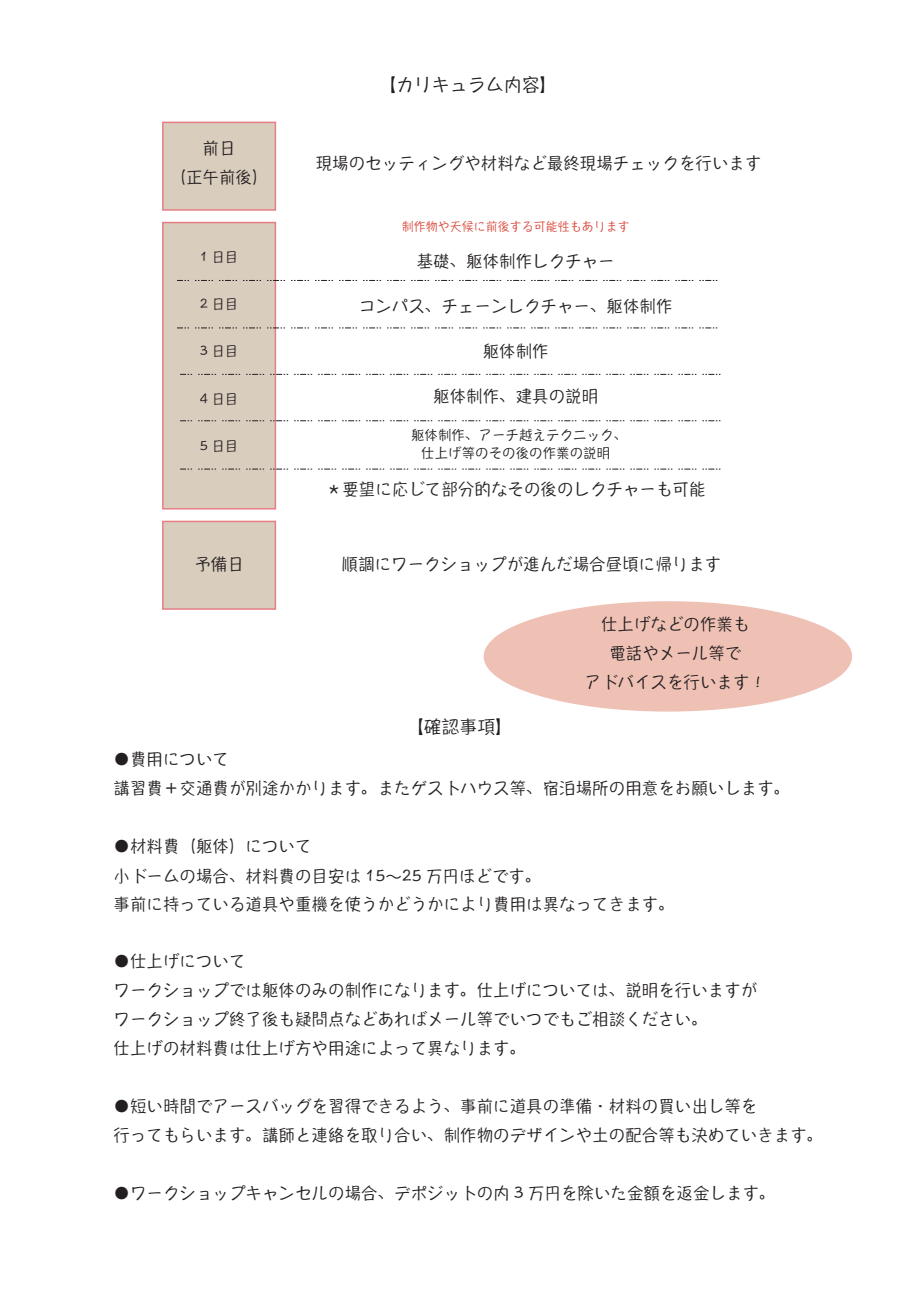
<style>
.page{position:relative;width:919px;height:1289px;background:#fff}
.page>*{position:absolute;margin:0;border:0;box-sizing:border-box;transform-origin:0 0}
.t1{font:18px "Hannotate SC W5";color:#231f20}
.t2{font:16.5px/28.8px "Hannotate SC W5";color:#231f20}
.t3{font:13.5px/18px "Hannotate SC W5";color:#231f20;text-align:center}
.t4{font:12px "Hannotate SC W5";color:#db4538}
.s1{font-family:"Hira Kaku Pro N W3"}
</style>
<div class="page">
<div style="left:483px;top:601px;width:369px;height:110px;background:#efc1b5;border-radius:50%"></div>
<div style="left:162px;top:122px;width:114px;height:89px;background:#d9cdbe;border:2px solid #e67e86"></div>
<div style="left:162px;top:222px;width:114px;height:287px;background:#d9cdbe;border:2px solid #e67e86"></div>
<svg style="left:177px;top:280px;width:541px;height:1px"></svg>
<div style="left:162px;top:520px;width:114px;height:89px;background:#d9cdbe;border:2px solid #e67e86"></div>
<svg style="left:177px;top:327px;width:541px;height:1px"></svg>
<svg style="left:180px;top:420px;width:540px;height:1px"></svg>
<svg style="left:180px;top:374px;width:540px;height:1px"></svg>
<svg style="left:180px;top:468px;width:540px;height:1px"></svg>
<p class="t2" style="left:169px;top:133px;width:100px;text-align:center">前日<br>（正午前後）</p>
<p class="t3" style="left:200px;top:247px;width:40px">1 日目</p>
<p class="t3" style="left:200px;top:294px;width:40px">2 日目</p>
<p class="t3" style="left:200px;top:342px;width:40px">3 日目</p>
<p class="t3" style="left:200px;top:389px;width:40px">4 日目</p>
<p class="t3" style="left:200px;top:436px;width:40px">5 日目</p>
<p class="t2" style="left:194px;top:549px;width:51px">予備日</p>
<p class="t1" style="left:378px;top:73px;width:181px">【カリキュラム内容】</p>
<p class="t2" style="left:316px;top:148px;width:447px">現場のセッティングや材料など最終現場チェックを行います</p>
<p class="t4" style="left:401px;top:218px;width:229px">制作物や天候に前後する可能性もあります</p>
<p class="t2" style="left:416px;top:246px;width:199px">基礎、躯体制作レクチャー</p>
<p class="t2" style="left:359px;top:291px;width:315px">コンパス、チェーンレクチャー、躯体制作</p>
<p class="t2" style="left:482px;top:336px;width:67px">躯体制作</p>
<p class="t2" style="left:433px;top:381px;width:166px">躯体制作、建具の説明</p>
<p class="t3" style="left:411px;top:426px;width:217px">躯体制作、アーチ越えテクニック、仕上げ等のその後の作業の説明</p>
<p class="t2" style="left:326px;top:474px;width:381px">＊要望に応じて部分的なその後のレクチャーも可能</p>
<p class="t2" style="left:341px;top:549px;width:381px">順調にワークショップが進んだ場合昼頃に帰ります</p>
<p class="t1" style="left:405px;top:715px;width:109px">【確認事項】</p>
<p class="t2" style="left:584px;top:608px;width:183px;text-align:center">仕上げなどの作業も<br>電話やメール等で<br>アドバイスを行います！</p>
<p class="t2" style="left:113px;top:744px;width:678px">●費用について<br>講習費＋交通費が別途かかります。またゲストハウス等、宿泊場所の用意をお願いします。</p>
<p class="t2" style="left:113px;top:830px;width:562px">●材料費（躯体）について<br>小ドームの場合、材料費の目安は 15<span class="s1">～</span>25 万円ほどです。<br>事前に持っている道具や重機を使うかどうかにより費用は異なってきます。</p>
<p class="t2" style="left:113px;top:946px;width:645px">●仕上げについて<br>ワークショップでは躯体のみの制作になります。仕上げについては、説明を行いますがワークショップ終了後も疑問点などあればメール等でいつでもご相談ください。<br>仕上げの材料費は仕上げ方や用途によって異なります。</p>
<p class="t2" style="left:113px;top:1090px;width:711px">●短い時間でアースバッグを習得できるよう、事前に道具の準備・材料の買い出し等を<br>行ってもらいます。講師と連絡を取り合い、制作物のデザインや土の配合等も決めていきます。</p>
<p class="t2" style="left:113px;top:1177px;width:663px">●ワークショップキャンセルの場合、デポジットの内 3 万円を除いた金額を返金します。</p>
</div>
